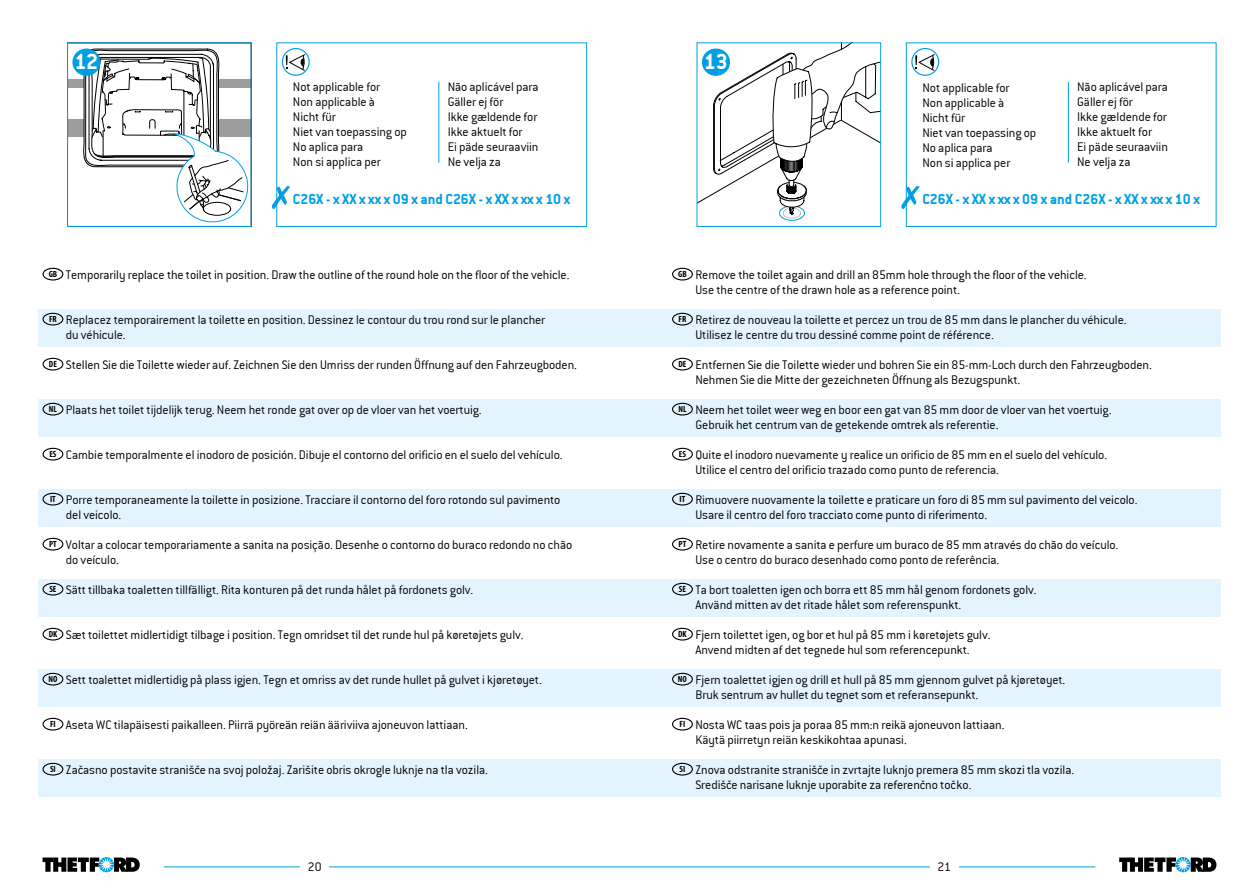
<style>
.page{position:relative;width:1259px;height:893px;background:#fff}
.page>*{position:absolute;margin:0;border:0;box-sizing:border-box;transform-origin:0 0}
.t1{font:700 23.85px "Conduit IT Cbold";color:#fff}
.t2{font:700 15.75px "Conduit IT Cbold";letter-spacing:-.005em;color:#009fe3}
.t3{font:300 13.5px/15px "Conduit IT Clight";letter-spacing:-.005em;color:#000}
</style>
<div class="page">
<svg style="left:1119px;top:857px;width:97px;height:15px"></svg>
<svg style="left:43px;top:857px;width:97px;height:15px"></svg>
<hr style="left:164px;top:866px;width:931px;height:1px;background:#009fe3">
<div style="left:930px;top:855px;width:28px;height:24px;background:#fff"></div>
<div style="left:300px;top:855px;width:29px;height:24px;background:#fff"></div>
<div style="left:38px;top:309px;width:1182px;height:37px;background:#e4f4fe"></div>
<div style="left:38px;top:399px;width:1182px;height:37px;background:#e4f4fe"></div>
<div style="left:38px;top:489px;width:1182px;height:37px;background:#e4f4fe"></div>
<div style="left:38px;top:579px;width:1182px;height:37px;background:#e4f4fe"></div>
<div style="left:38px;top:669px;width:1182px;height:37px;background:#e4f4fe"></div>
<div style="left:38px;top:759px;width:1182px;height:37px;background:#e4f4fe"></div>
<div style="left:672px;top:268px;width:21px;height:13px;border:1px solid #000;border-radius:50%"></div>
<div style="left:672px;top:313px;width:21px;height:13px;border:1px solid #000;border-radius:50%"></div>
<div style="left:672px;top:358px;width:21px;height:13px;border:1px solid #000;border-radius:50%"></div>
<div style="left:672px;top:403px;width:21px;height:13px;border:1px solid #000;border-radius:50%"></div>
<div style="left:672px;top:448px;width:21px;height:13px;border:1px solid #000;border-radius:50%"></div>
<div style="left:672px;top:493px;width:21px;height:13px;border:1px solid #000;border-radius:50%"></div>
<div style="left:672px;top:538px;width:21px;height:13px;border:1px solid #000;border-radius:50%"></div>
<div style="left:672px;top:583px;width:21px;height:13px;border:1px solid #000;border-radius:50%"></div>
<div style="left:672px;top:628px;width:21px;height:13px;border:1px solid #000;border-radius:50%"></div>
<div style="left:672px;top:673px;width:21px;height:13px;border:1px solid #000;border-radius:50%"></div>
<div style="left:672px;top:718px;width:21px;height:13px;border:1px solid #000;border-radius:50%"></div>
<div style="left:672px;top:763px;width:21px;height:13px;border:1px solid #000;border-radius:50%"></div>
<svg style="left:698px;top:45px;width:181px;height:176px"></svg>
<div style="left:696px;top:43px;width:185px;height:184px;border:1px solid #009fe3"></div>
<div style="left:702px;top:49px;width:28px;height:27px;background:#009fe3;border-radius:50%"></div>
<svg style="left:69px;top:48px;width:180px;height:175px"></svg>
<div style="left:67px;top:43px;width:184px;height:184px;border:1px solid #009fe3"></div>
<div style="left:72px;top:49px;width:29px;height:27px;background:#009fe3;border-radius:50%"></div>
<div style="left:43px;top:268px;width:20px;height:13px;border:1px solid #000;border-radius:50%"></div>
<div style="left:43px;top:313px;width:20px;height:13px;border:1px solid #000;border-radius:50%"></div>
<div style="left:43px;top:358px;width:20px;height:13px;border:1px solid #000;border-radius:50%"></div>
<div style="left:43px;top:403px;width:20px;height:13px;border:1px solid #000;border-radius:50%"></div>
<div style="left:43px;top:448px;width:20px;height:13px;border:1px solid #000;border-radius:50%"></div>
<div style="left:43px;top:493px;width:20px;height:13px;border:1px solid #000;border-radius:50%"></div>
<div style="left:43px;top:538px;width:20px;height:13px;border:1px solid #000;border-radius:50%"></div>
<div style="left:43px;top:583px;width:20px;height:13px;border:1px solid #000;border-radius:50%"></div>
<div style="left:43px;top:628px;width:20px;height:13px;border:1px solid #000;border-radius:50%"></div>
<div style="left:43px;top:673px;width:20px;height:13px;border:1px solid #000;border-radius:50%"></div>
<div style="left:43px;top:718px;width:20px;height:13px;border:1px solid #000;border-radius:50%"></div>
<div style="left:43px;top:763px;width:20px;height:13px;border:1px solid #000;border-radius:50%"></div>
<div style="left:906px;top:43px;width:310px;height:184px;border:1px solid #009fe3"></div>
<div style="left:276px;top:43px;width:311px;height:184px;border:1px solid #009fe3"></div>
<hr style="left:1068px;top:82px;width:1px;height:81px;background:#009fe3">
<hr style="left:438px;top:82px;width:1px;height:81px;background:#009fe3">
<div style="left:911px;top:48px;width:28px;height:28px;border:1px solid #009fe3;border-radius:50%"></div>
<svg style="left:915px;top:54px;width:20px;height:17px"></svg>
<div style="left:282px;top:48px;width:28px;height:28px;border:1px solid #009fe3;border-radius:50%"></div>
<svg style="left:286px;top:54px;width:20px;height:17px"></svg>
<svg style="left:272px;top:186px;width:18px;height:23px"></svg>
<svg style="left:901px;top:186px;width:18px;height:23px"></svg>
<h1 class="t1" style="left:74px;top:48px;width:25px">12</h1>
<h1 class="t1" style="left:704px;top:48px;width:26px">13</h1>
<p class="t3" style="left:448px;top:80px;width:92px">Não aplicável para<br>Gäller ej för<br>Ikke gældende for<br>Ikke aktuelt for<br>Ei päde seuraaviin<br>Ne velja za</p>
<p class="t2" style="left:293px;top:190px;width:279px">C26X - x XX x xx x 09 x and C26X - x XX x xx x 10 x</p>
<p class="t2" style="left:922px;top:190px;width:279px">C26X - x XX x xx x 09 x and C26X - x XX x xx x 10 x</p>
<p class="t3" style="left:293px;top:80px;width:115px">Not applicable for<br>Non applicable à<br>Nicht für<br>Niet van toepassing op<br>No aplica para<br>Non si applica per</p>
<p class="t3" style="left:1077px;top:80px;width:92px">Não aplicável para<br>Gäller ej för<br>Ikke gældende for<br>Ikke aktuelt for<br>Ei päde seuraaviin<br>Ne velja za</p>
<p class="t3" style="left:922px;top:80px;width:115px">Not applicable for<br>Non applicable à<br>Nicht für<br>Niet van toepassing op<br>No aplica para<br>Non si applica per</p>
<p class="t3" style="left:49px;top:267px;width:522px"><sup>GB</sup> Temporarily replace the toilet in position. Draw the outline of the round hole on the floor of the vehicle.</p>
<p class="t3" style="left:66px;top:312px;width:481px;text-indent:-17px"><sup>FR</sup> Replacez temporairement la toilette en position. Dessinez le contour du trou rond sur le plancher du véhicule.</p>
<p class="t3" style="left:49px;top:357px;width:529px"><sup>DE</sup> Stellen Sie die Toilette wieder auf. Zeichnen Sie den Umriss der runden Öffnung auf den Fahrzeugboden.</p>
<p class="t3" style="left:49px;top:402px;width:434px"><sup>NL</sup> Plaats het toilet tijdelijk terug. Neem het ronde gat over op de vloer van het voertuig.</p>
<p class="t3" style="left:49px;top:447px;width:515px"><sup>ES</sup> Cambie temporalmente el inodoro de posición. Dibuje el contorno del orificio en el suelo del vehículo.</p>
<p class="t3" style="left:66px;top:492px;width:496px;text-indent:-16px"><sup>IT</sup> Porre temporaneamente la toilette in posizione. Tracciare il contorno del foro rotondo sul pavimento del veicolo.</p>
<p class="t3" style="left:66px;top:537px;width:508px;text-indent:-17px"><sup>PT</sup> Voltar a colocar temporariamente a sanita na posição. Desenhe o contorno do buraco redondo no chão do veículo.</p>
<p class="t3" style="left:49px;top:582px;width:425px"><sup>SE</sup> Sätt tillbaka toaletten tillfälligt. Rita konturen på det runda hålet på fordonets golv.</p>
<p class="t3" style="left:49px;top:627px;width:476px"><sup>DK</sup> Sæt toilettet midlertidigt tilbage i position. Tegn omridset til det runde hul på køretøjets gulv.</p>
<p class="t3" style="left:48px;top:672px;width:495px"><sup>NO</sup> Sett toalettet midlertidig på plass igjen. Tegn et omriss av det runde hullet på gulvet i kjøretøyet.</p>
<p class="t3" style="left:50px;top:717px;width:419px"><sup>FI</sup> Aseta WC tilapäisesti paikalleen. Piirrä pyöreän reiän ääriviiva ajoneuvon lattiaan.</p>
<p class="t3" style="left:50px;top:762px;width:439px"><sup>SI</sup> Zacˇasno postavite stranišcˇe na svoj položaj. Zarišite obris okrogle luknje na tla vozila.</p>
<p class="t3" style="left:695px;top:267px;width:393px;text-indent:-17px"><sup>GB</sup> Remove the toilet again and drill an 85mm hole through the floor of the vehicle.<br>Use the centre of the drawn hole as a reference point.</p>
<p class="t3" style="left:695px;top:312px;width:433px;text-indent:-17px"><sup>FR</sup> Retirez de nouveau la toilette et percez un trou de 85 mm dans le plancher du véhicule.<br>Utilisez le centre du trou dessiné comme point de référence.</p>
<p class="t3" style="left:695px;top:357px;width:458px;text-indent:-17px"><sup>DE</sup> Entfernen Sie die Toilette wieder und bohren Sie ein 85-mm-Loch durch den Fahrzeugboden.<br>Nehmen Sie die Mitte der gezeichneten Öffnung als Bezugspunkt.</p>
<p class="t3" style="left:695px;top:402px;width:417px;text-indent:-17px"><sup>NL</sup> Neem het toilet weer weg en boor een gat van 85 mm door de vloer van het voertuig.<br>Gebruik het centrum van de getekende omtrek als referentie.</p>
<p class="t3" style="left:695px;top:447px;width:413px;text-indent:-16px"><sup>ES</sup> Quite el inodoro nuevamente y realice un orificio de 85 mm en el suelo del vehículo.<br>Utilice el centro del orificio trazado como punto de referencia.</p>
<p class="t3" style="left:695px;top:492px;width:443px;text-indent:-16px"><sup>IT</sup> Rimuovere nuovamente la toilette e praticare un foro di 85 mm sul pavimento del veicolo.<br>Usare il centro del foro tracciato come punto di riferimento.</p>
<p class="t3" style="left:695px;top:537px;width:424px;text-indent:-17px"><sup>PT</sup> Retire novamente a sanita e perfure um buraco de 85 mm através do chão do veículo.<br>Use o centro do buraco desenhado como ponto de referência.</p>
<p class="t3" style="left:695px;top:582px;width:343px;text-indent:-16px"><sup>SE</sup> Ta bort toaletten igen och borra ett 85 mm hål genom fordonets golv.<br>Använd mitten av det ritade hålet som referenspunkt.</p>
<p class="t3" style="left:678px;top:627px;width:314px;text-align:center"><sup>DK</sup> Fjern toilettet igen, og bor et hul på 85 mm i køretøjets gulv.<br>Anvend midten af det tegnede hul som referencepunkt.</p>
<p class="t3" style="left:695px;top:672px;width:371px;text-indent:-17px"><sup>NO</sup> Fjern toalettet igjen og drill et hull på 85 mm gjennom gulvet på kjøretøyet.<br>Bruk sentrum av hullet du tegnet som et referansepunkt.</p>
<p class="t3" style="left:695px;top:717px;width:310px;text-indent:-16px"><sup>FI</sup> Nosta WC taas pois ja poraa 85 mm:n reikä ajoneuvon lattiaan.<br>Käytä piirretyn reiän keskikohtaa apunasi.</p>
<p class="t3" style="left:695px;top:762px;width:380px;text-indent:-16px"><sup>SI</sup> Znova odstranite stranišcˇe in zvrtajte luknjo premera 85 mm skozi tla vozila.<br>Središcˇe narisane luknje uporabite za referencˇno tocˇko.</p>
<p class="t3" style="left:308px;top:859px;width:15px">20</p>
<p class="t3" style="left:937px;top:859px;width:15px">21</p>
</div>
